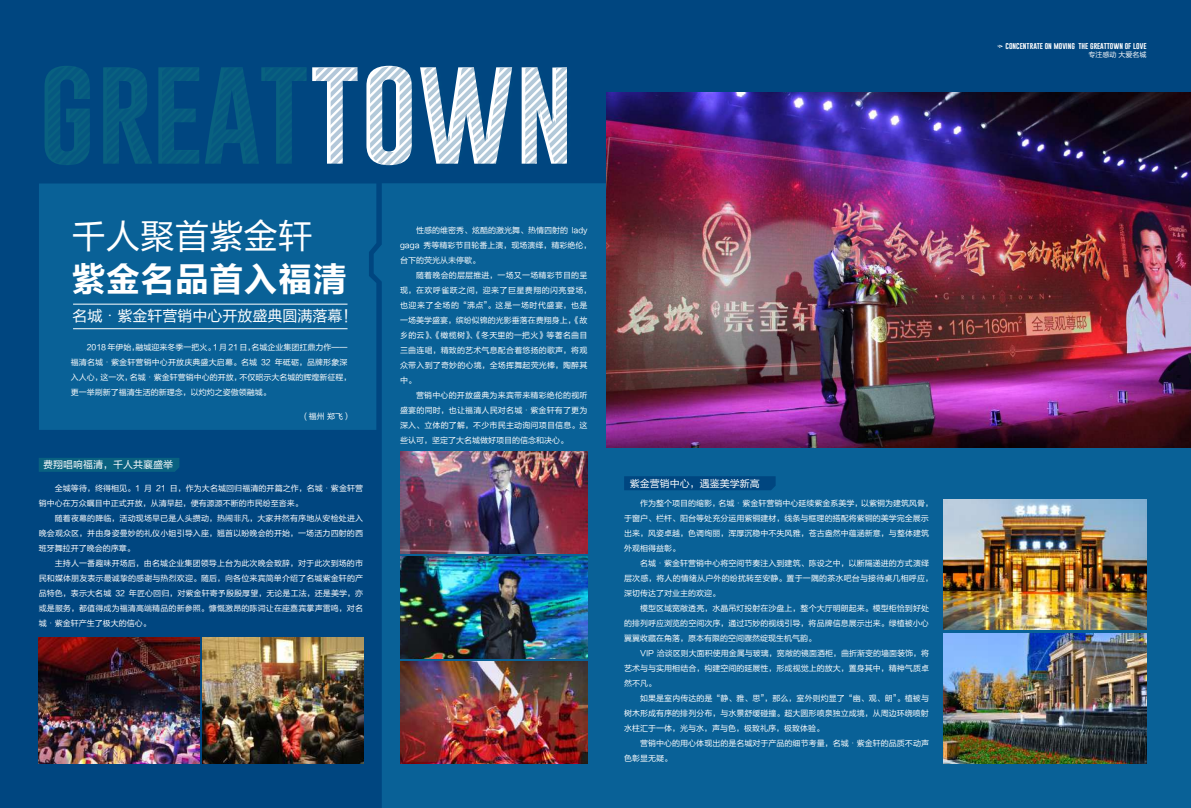
<style>
.page{position:relative;width:1191px;height:808px;background:#004680}
.page>*{position:absolute;margin:0;border:0;box-sizing:border-box;transform-origin:0 0}
.t1{font:114.1px "Gobold";color:#096180}
.t2{font:34.4px "FZLTCHK GBK1 0";color:#fff}
.t3{font:34.4px "FZLTHK GBK1 0";color:#fff}
.t4{font:15px "FZLTHK GBK1 0";color:#fff}
.t5{font:10px "FZLTHK GBK1 0";color:#fff}
.t6{font:8px/15px "FZLTHK GBK1 0";letter-spacing:.005em;color:#fff}
.t7{font:8px/15px "FZLTHK GBK1 0";letter-spacing:.025em;color:#fff}
.t8{font:7px "Gobold";color:#fff}
.t9{font:7px "FZLTHK GBK1 0";color:#fff}
.s1{color:#fff}
.s2{font-family:"Adobe Song Std";font-weight:300}
</style>
<div class="page">
<div style="left:376px;top:183px;width:815px;height:625px;background:#096197"></div>
<div style="left:39px;top:183px;width:337px;height:247px;background:#096197"></div>
<img style="left:607px;top:92px;width:584px;height:355px">
<svg style="left:624px;top:476px;width:151px;height:14px"></svg>
<div style="left:39px;top:458px;width:140px;height:14px;background:#096180"></div>
<hr style="left:73px;top:304px;width:274px;height:1px;background:#fff">
<hr style="left:73px;top:328px;width:274px;height:1px;background:#fff">
<img style="left:39px;top:637px;width:160px;height:127px">
<img style="left:203px;top:637px;width:160px;height:127px">
<img style="left:400px;top:662px;width:187px;height:102px">
<img style="left:400px;top:451px;width:187px;height:102px">
<img style="left:400px;top:556px;width:187px;height:103px">
<img style="left:943px;top:499px;width:204px;height:131px">
<img style="left:943px;top:633px;width:204px;height:131px">
<svg style="left:997px;top:45px;width:5px;height:3px"></svg>
<h1 class="t1" style="left:38px;top:36px;width:537px">GREAT<span class="s1">TOWN</span></h1>
<h2 class="t3" style="left:71px;top:217px;width:242px">千人聚首紫金轩</h2>
<h2 class="t2" style="left:71px;top:260px;width:277px">紫金名品首入福清</h2>
<h3 class="t4" style="left:72px;top:308px;width:287px">名城<span class="s2">·</span>紫金轩营销中心开放盛典圆满落幕！</h3>
<p class="t6" style="left:71px;top:340px;width:282px;text-indent:16px">2018 年伊始，融城迎来冬季一把火。1 月 21 日，名城企业集团扛鼎力作——福清名城<span class="s2">·</span>紫金轩营销中心开放庆典盛大启幕。名城 32 年砥砺，品牌形象深入人心，这一次，名城<span class="s2">·</span>紫金轩营销中心的开放，不仅昭示大名城的辉煌新征程，更一举刷新了福清生活的新理念，以灼灼之姿傲领融城。</p>
<p class="t6" style="left:304px;top:408px;width:49px">( 福州 郑飞）</p>
<p class="t5" style="left:43px;top:459px;width:131px">费翔唱响福清，千人共襄盛举</p>
<p class="t6" style="left:39px;top:481px;width:326px;text-indent:16px">全城等待，终得相见。1 月 21 日，作为大名城回归福清的开篇之作，名城<span class="s2">·</span>紫金轩营销中心在万众瞩目中正式开放，从清早起，便有源源不断的市民纷至沓来。</p>
<p class="t6" style="left:39px;top:511px;width:326px;text-align:justify;text-indent:16px">随着夜幕的降临，活动现场早已是人头攒动，热闹非凡，大家井然有序地从安检处进入晚会观众区，并由身姿曼妙的礼仪小姐引导入座，翘首以盼晚会的开始，一场活力四射的西班牙舞拉开了晚会的序章。</p>
<p class="t6" style="left:39px;top:556px;width:326px;text-align:justify;text-indent:16px">主持人一番趣味开场后，由名城企业集团领导上台为此次晚会致辞，对于此次到场的市民和媒体朋友表示最诚挚的感谢与热烈欢迎。随后，向各位来宾简单介绍了名城紫金轩的产品特色，表示大名城 32 年匠心回归，对紫金轩寄予殷殷厚望，无论是工法，还是美学，亦或是服务，都值得成为福清高端精品的新参照。慷慨激昂的陈词让在座嘉宾掌声雷鸣，对名城<span class="s2">·</span>紫金轩产生了极大的信心。</p>
<p class="t6" style="left:400px;top:223px;width:193px;text-indent:16px">性感的维密秀、炫酷的激光舞、热情四射的 lady gaga 秀等精彩节目轮番上演，现场演绎，精彩绝伦，台下的荧光从未停歇。</p>
<p class="t7" style="left:400px;top:268px;width:193px;text-indent:16px">随着晚会的层层推进，一场又一场精彩节目的呈现，在欢呼雀跃之间，迎来了巨星费翔的闪亮登场，也迎来了全场的“沸点”。这是一场时代盛宴，也是一场美学盛宴，缤纷似锦的光影垂落在费翔身上，《故乡的云》、《橄榄树》、《冬天里的一把火》等著名曲目三曲连唱，精致的艺术气息配合着悠扬的歌声，将观众带入到了奇妙的心境，全场挥舞起荧光棒，陶醉其中。</p>
<p class="t6" style="left:400px;top:388px;width:189px;text-align:justify;text-indent:16px">营销中心的开放盛典为来宾带来精彩绝伦的视听盛宴的同时，也让福清人民对名城<span class="s2">·</span>紫金轩有了更为深入、立体的了解，不少市民主动询问项目信息。这些认可，坚定了大名城做好项目的信念和决心。</p>
<p class="t5" style="left:630px;top:478px;width:131px">紫金营销中心，遇鉴美学新高</p>
<p class="t6" style="left:624px;top:496px;width:310px;text-indent:16px">作为整个项目的缩影，名城<span class="s2">·</span>紫金轩营销中心延续紫金系美学，以紫铜为建筑风骨，于窗户、栏杆、阳台等处充分运用紫铜建材，线条与框理的搭配将紫铜的美学完全展示出来，风姿卓越，色调绚丽，浑厚沉稳中不失风雅，苍古盎然中蕴涵新意，与整体建筑外观相得益彰。</p>
<p class="t6" style="left:624px;top:556px;width:310px;text-indent:16px">名城<span class="s2">·</span>紫金轩营销中心将空间节奏注入到建筑、陈设之中，以断隔递进的方式演绎层次感，将人的情绪从户外的纷扰转至安静。置于一隅的茶水吧台与接待桌几相呼应，深切传达了对业主的欢迎。</p>
<p class="t6" style="left:624px;top:601px;width:306px;text-align:justify;text-indent:16px">模型区域宽敞透亮，水晶吊灯投射在沙盘上，整个大厅明朗起来。模型柜恰到好处的排列呼应浏览的空间次序，通过巧妙的视线引导，将品牌信息展示出来。绿植被小心翼翼收藏在角落，原本有限的空间骤然绽现生机气韵。</p>
<p class="t6" style="left:624px;top:646px;width:306px;text-align:justify;text-indent:16px">VIP 洽谈区则大面积使用金属与玻璃，宽敞的镜面酒柜，曲折渐变的墙面装饰，将艺术与与实用相结合，构建空间的延展性，形成视觉上的放大，置身其中，精神气质卓然不凡。</p>
<p class="t6" style="left:624px;top:691px;width:306px;text-align:justify;text-indent:16px">如果是室内传达的是“静、雅、思”，那么，室外则灼显了“幽、观、朗”。植被与树木形成有序的排列分布，与水景舒缓碰撞。超大圆形喷泉独立成境，从周边环绕喷射水柱汇于一体，光与水，声与色，极致礼序，极致体验。</p>
<p class="t6" style="left:624px;top:736px;width:306px;text-indent:16px">营销中心的用心体现出的是名城对于产品的细节考量，名城<span class="s2">·</span>紫金轩的品质不动声色彰显无疑。</p>
<p class="t8" style="left:1005px;top:41px;width:142px">CONCENTRATE ON MOVING THE GREATTOWN OF LOVE</p>
<p class="t9" style="left:1088px;top:51px;width:59px">专注感动 大爱名城</p>
</div>
